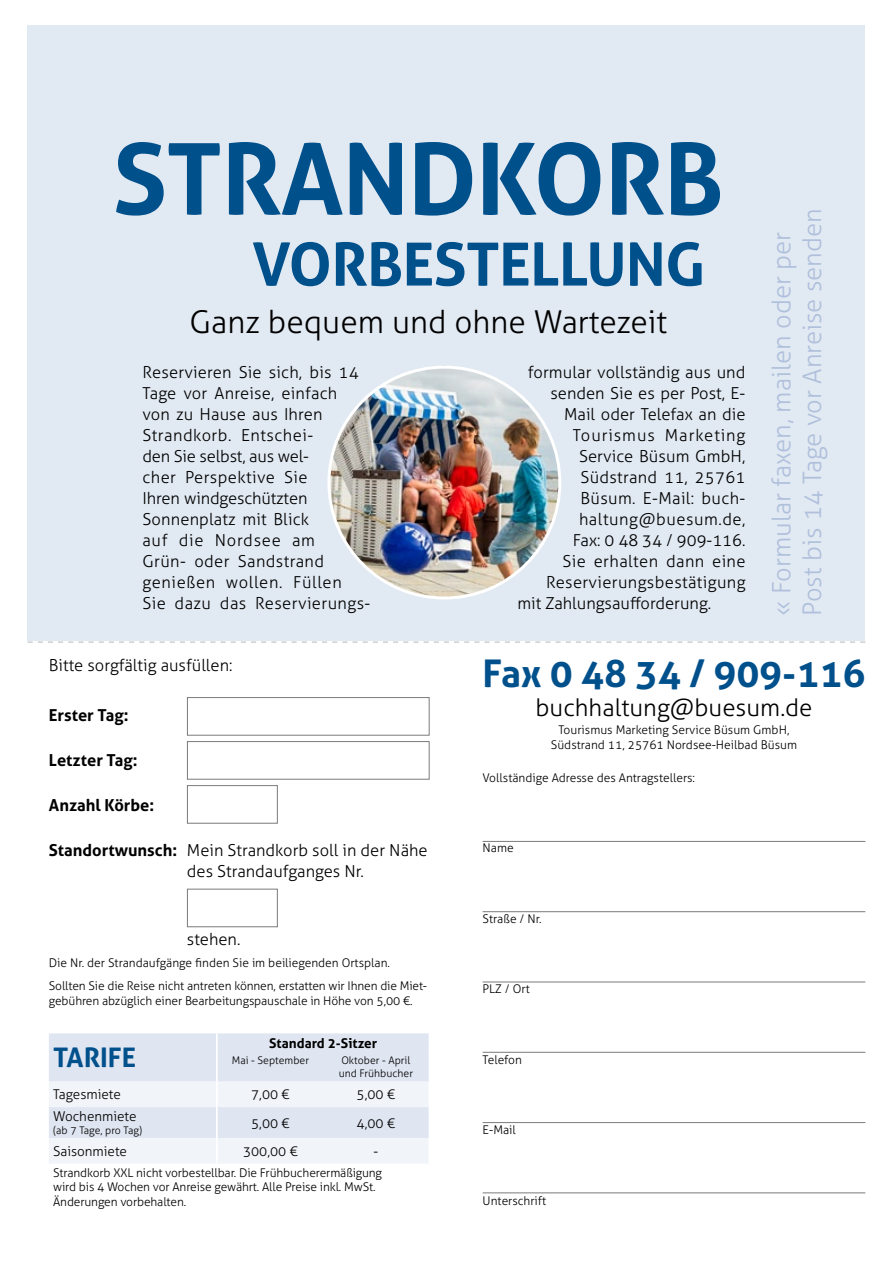
<style>
.page{position:relative;width:893px;height:1263px;background:#fff}
.page>*{position:absolute;margin:0;border:0;box-sizing:border-box;transform-origin:0 0}
.t1{font:700 99px "Aller";letter-spacing:-.01em;color:#00508c}
.t2{font:700 59.7px "Aller";letter-spacing:-.01em;color:#00508c}
.t3{font:700 38.25px "Aller";color:#00508c}
.t4{font:300 31.5px "Aller";color:#000}
.t5{font:700 27px "Aller";color:#00508c}
.t6{font:300 25.5px/30.6px "Aller";color:#b0c0dc}
.t7{font:300 24px "Aller";color:#000}
.t8{font:300 16.5px/21px "Aller";letter-spacing:.01em;color:#000}
.t9{font:700 16.5px "Aller";color:#000}
.t10{font:300 16.5px "Aller";letter-spacing:.055em;color:#000}
.t11{font:300 16.5px "Aller";letter-spacing:.035em;color:#000}
.t12{font:300 13.5px "Aller";color:#000}
.t13{font:700 13.5px "Aller";color:#000}
.t14{font:300 12px/14.4px "Aller";letter-spacing:-.01em;color:#000}
.t15{font:300 10.5px/13.5px "Aller";color:#000}
.s1{font-weight:700}
</style>
<div class="page">
<div style="left:28px;top:26px;width:837px;height:615px;background:#e1e9f2"></div>
<img style="left:329px;top:367px;width:231px;height:231px;border-radius:115px">
<svg style="left:49px;top:1033px;width:380px;height:130px"></svg>
<svg style="left:28px;top:641px;width:837px;height:2px"></svg>
<div style="left:187px;top:697px;width:242px;height:38px;border:1px solid #7b7b7a"></div>
<div style="left:187px;top:741px;width:242px;height:38px;border:1px solid #7b7b7a"></div>
<div style="left:187px;top:785px;width:91px;height:38px;border:1px solid #7b7b7a"></div>
<div style="left:187px;top:889px;width:91px;height:38px;border:1px solid #7b7b7a"></div>
<hr style="left:483px;top:841px;width:382px;height:1px;background:#7b7b7a">
<hr style="left:483px;top:911px;width:382px;height:1px;background:#7b7b7a">
<hr style="left:483px;top:982px;width:382px;height:1px;background:#7b7b7a">
<hr style="left:483px;top:1052px;width:382px;height:1px;background:#7b7b7a">
<hr style="left:483px;top:1122px;width:382px;height:1px;background:#7b7b7a">
<hr style="left:483px;top:1192px;width:382px;height:1px;background:#7b7b7a">
<h1 class="t1" style="left:113px;top:118px;width:613px">Strandkorb</h1>
<h2 class="t2" style="left:252px;top:227px;width:454px">vorbestellung</h2>
<h3 class="t4" style="left:189px;top:303px;width:479px">Ganz bequem und ohne Wartezeit</h3>
<p class="t8" style="left:142px;top:361px;width:229px">Reservieren Sie sich, bis 14<br>Tage vor Anreise, einfach<br>von zu Hause aus Ihren<br>Strandkorb. Entschei-<br>den Sie selbst, aus wel-<br>cher Perspektive Sie<br>Ihren windgeschützten<br>Sonnenplatz mit Blick<br>auf die Nordsee am<br>Grün- oder Sandstrand genießen wollen. Füllen<br>Sie dazu das Reservierungs-</p>
<p class="t8" style="left:528px;top:361px;width:219px">formular vollständig aus und</p>
<p class="t8" style="left:550px;top:382px;width:196px">senden Sie es per Post, E-</p>
<p class="t8" style="left:564px;top:403px;width:183px">Mail oder Telefax an die</p>
<p class="t10" style="left:573px;top:425px;width:174px">Tourismus Marketing</p>
<p class="t8" style="left:579px;top:446px;width:168px">Service Büsum GmbH,</p>
<p class="t8" style="left:580px;top:467px;width:166px">Südstrand 11, 25761</p>
<p class="t8" style="left:580px;top:488px;width:166px">Büsum. E-Mail: buch-</p>
<p class="t11" style="left:579px;top:509px;width:168px">haltung@buesum.de,</p>
<p class="t8" style="left:573px;top:530px;width:174px">Fax: 0 48 34 / 909-116.</p>
<p class="t8" style="left:562px;top:551px;width:185px">Sie erhalten dann eine</p>
<p class="t8" style="left:546px;top:572px;width:201px">Reservierungsbestätigung</p>
<p class="t8" style="left:517px;top:593px;width:195px">mit Zahlungsaufforderung.</p>
<h3 class="t6" style="left:766px;top:616px;width:409px;rotate:-90deg">« Formular faxen, mailen oder per<br>Post bis 14 Tage vor Anreise senden</h3>
<p class="t8" style="left:49px;top:654px;width:185px">Bitte sorgfältig ausfüllen:</p>
<h3 class="t3" style="left:483px;top:650px;width:384px">Fax 0 48 34 / 909-116</h3>
<h3 class="t7" style="left:535px;top:693px;width:279px">buchhaltung@buesum.de</h3>
<p class="t14" style="left:551px;top:723px;width:248px;text-align:center">Tourismus Marketing Service Büsum GmbH,<br>Südstrand 11, 25761 Nordsee-Heilbad Büsum</p>
<p class="t9" style="left:49px;top:705px;width:81px">Erster Tag:</p>
<p class="t9" style="left:49px;top:750px;width:90px">Letzter Tag:</p>
<p class="t9" style="left:49px;top:795px;width:107px">Anzahl Körbe:</p>
<p class="t8" style="left:187px;top:840px;width:242px;text-indent:-138px"><span class="s1">Standortwunsch:</span> Mein Strandkorb soll in der Nähe des Strandaufganges Nr.</p>
<p class="t14" style="left:483px;top:770px;width:214px">Vollständige Adresse des Antragstellers:</p>
<p class="t14" style="left:483px;top:841px;width:33px">Name</p>
<p class="t8" style="left:187px;top:928px;width:55px">stehen.</p>
<p class="t14" style="left:49px;top:952px;width:380px;line-height:23px">Die Nr. der Strandaufgänge finden Sie im beiliegenden Ortsplan.<br>Sollten Sie die Reise nicht antreten können, erstatten wir Ihnen die Miet-</p>
<p class="t14" style="left:49px;top:993px;width:365px">gebühren abzüglich einer Bearbeitungspauschale in Höhe von 5,00 €.</p>
<h3 class="t5" style="left:53px;top:1041px;width:84px">Tarife</h3>
<p class="t13" style="left:269px;top:1034px;width:109px">Standard 2-Sitzer</p>
<p class="t15" style="left:232px;top:1053px;width:79px">Mai - September</p>
<p class="t15" style="left:339px;top:1053px;width:76px">Oktober - April und Frühbucher</p>
<p class="t12" style="left:53px;top:1086px;width:69px">Tagesmiete</p>
<p class="t12" style="left:251px;top:1086px;width:40px">7,00 €</p>
<p class="t12" style="left:357px;top:1086px;width:40px">5,00 €</p>
<p class="t12" style="left:53px;top:1108px;width:85px">Wochenmiete</p>
<p class="t15" style="left:53px;top:1123px;width:90px">(ab 7 Tage, pro Tag)</p>
<p class="t12" style="left:251px;top:1115px;width:40px">5,00 €</p>
<p class="t12" style="left:357px;top:1115px;width:40px">4,00 €</p>
<p class="t12" style="left:53px;top:1143px;width:75px">Saisonmiete</p>
<p class="t12" style="left:243px;top:1143px;width:56px">300,00 €</p>
<p class="t12" style="left:373px;top:1143px;width:6px">-</p>
<p class="t14" style="left:53px;top:1165px;width:330px">Strandkorb XXL nicht vorbestellbar. Die Frühbucherermäßigung wird bis 4 Wochen vor Anreise gewährt. Alle Preise inkl. MwSt.<br>Änderungen vorbehalten.</p>
<p class="t14" style="left:483px;top:911px;width:61px">Straße / Nr.</p>
<p class="t14" style="left:483px;top:982px;width:49px">PLZ / Ort</p>
<p class="t14" style="left:483px;top:1052px;width:41px">Telefon</p>
<p class="t14" style="left:483px;top:1123px;width:35px">E-Mail</p>
<p class="t14" style="left:483px;top:1193px;width:65px">Unterschrift</p>
</div>
